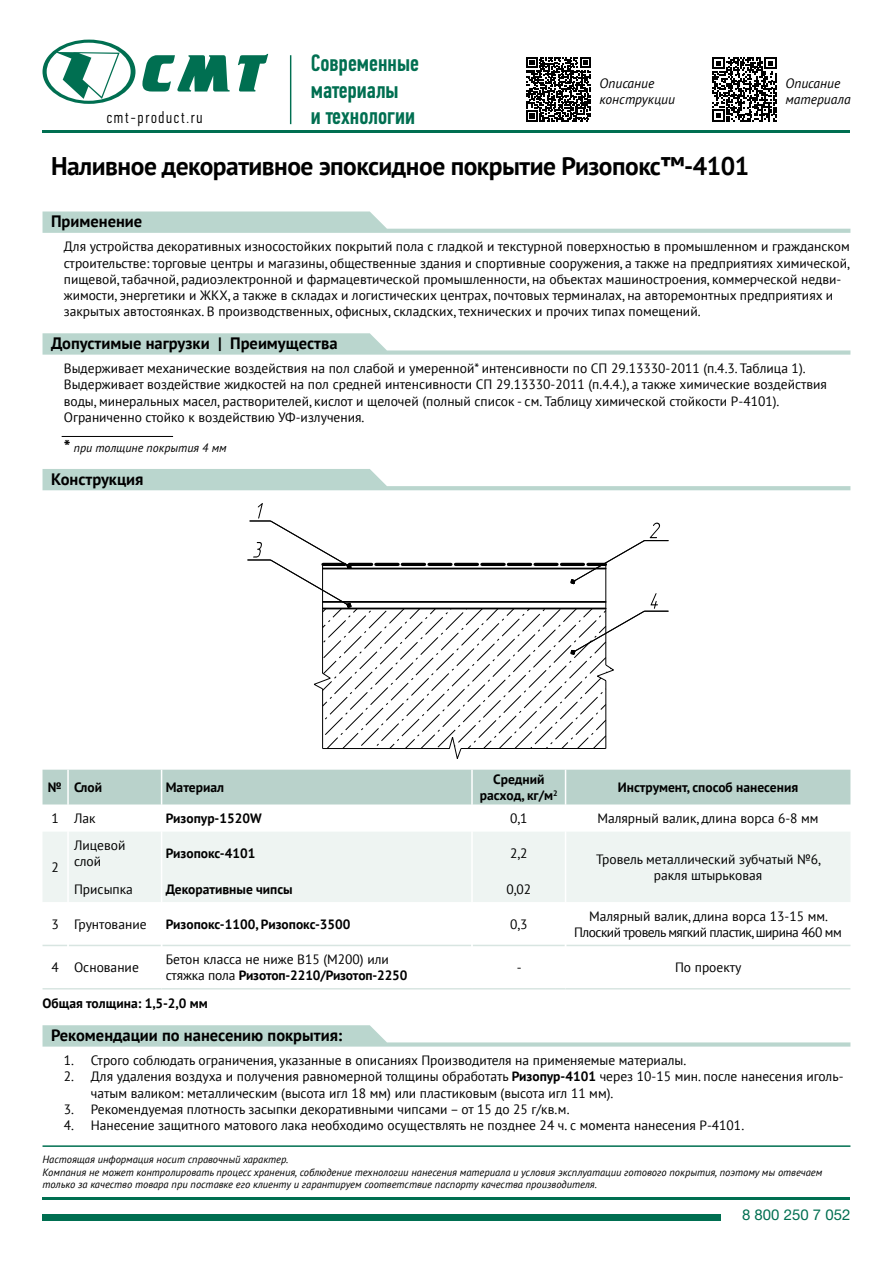
<style>
.page{position:relative;width:893px;height:1263px;background:#fff}
.page>*{position:absolute;margin:0;border:0;box-sizing:border-box;transform-origin:0 0}
.t1{font:700 25.5px "PT Sans";letter-spacing:-.02em;color:#000}
.t2{font:500 23.7px/26.5px "PF Din Text Comp Pro";color:#006f51}
.t3{font:700 16.5px "PT Sans";color:#000}
.t4{font:300 16.35px "PF Din Text Comp Pro";letter-spacing:.105em;color:#000}
.t5{font:15px "Helvetica Neue Cyr";color:#006f51}
.t6{font:13.5px/16.2px "PT Sans";color:#000}
.t7{font:700 13.5px/16.2px "PT Sans";color:#000;text-align:center}
.t8{font:13.5px/16.2px "PT Sans";letter-spacing:-.04em;color:#000;text-align:center}
.t9{font:italic 13.5px/16.2px "PT Sans";color:#000}
.t10{font:italic 12px "PT Sans";color:#000}
.t11{font:italic 10.5px/12.6px "PT Sans";color:#000}
.s1{font-weight:700;font-style:normal;font-size:18px}
.s2{font-weight:700}
</style>
<div class="page">
<div style="left:43px;top:1214px;width:678px;height:6px;background:#006f51"></div>
<hr style="left:43px;top:130px;width:807px;height:2px;background:#006f51">
<hr style="left:43px;top:1197px;width:807px;height:2px;background:#006f51">
<svg style="left:142px;top:55px;width:88px;height:37px"></svg>
<svg style="left:238px;top:54px;width:30px;height:38px"></svg>
<svg style="left:43px;top:40px;width:92px;height:64px"></svg>
<hr style="left:290px;top:55px;width:1px;height:69px;background:#006f51">
<hr style="left:43px;top:1145px;width:807px;height:2px;background:#006f51">
<svg style="left:526px;top:57px;width:65px;height:64px"></svg>
<svg style="left:712px;top:57px;width:65px;height:64px"></svg>
<svg style="left:43px;top:469px;width:807px;height:21px"></svg>
<svg style="left:43px;top:333px;width:807px;height:22px"></svg>
<svg style="left:43px;top:211px;width:807px;height:22px"></svg>
<svg style="left:43px;top:1025px;width:807px;height:21px"></svg>
<div style="left:43px;top:832px;width:807px;height:70px;background:#eef4f2"></div>
<svg style="left:43px;top:944px;width:807px;height:1px"></svg>
<svg style="left:43px;top:945px;width:24px;height:1px"></svg>
<hr style="left:69px;top:945px;width:92px;height:1px;background:#d8e5e1">
<hr style="left:162px;top:945px;width:309px;height:1px;background:#d8e5e1">
<hr style="left:473px;top:945px;width:92px;height:1px;background:#d8e5e1">
<hr style="left:566px;top:945px;width:284px;height:1px;background:#d8e5e1">
<svg style="left:43px;top:988px;width:25px;height:1px"></svg>
<hr style="left:68px;top:988px;width:94px;height:1px;background:#d8e5e1">
<hr style="left:162px;top:988px;width:310px;height:1px;background:#d8e5e1">
<hr style="left:472px;top:988px;width:94px;height:1px;background:#d8e5e1">
<hr style="left:566px;top:988px;width:284px;height:1px;background:#d8e5e1">
<div style="left:43px;top:770px;width:807px;height:35px;background:#b9d2cb"></div>
<hr style="left:67px;top:832px;width:2px;height:43px;background:#fff">
<hr style="left:161px;top:832px;width:1px;height:43px;background:#fff">
<hr style="left:471px;top:832px;width:2px;height:43px;background:#fff">
<hr style="left:565px;top:832px;width:1px;height:43px;background:#fff">
<hr style="left:67px;top:875px;width:2px;height:27px;background:#fff">
<svg style="left:161px;top:875px;width:1px;height:27px"></svg>
<hr style="left:471px;top:875px;width:2px;height:27px;background:#fff">
<svg style="left:565px;top:875px;width:1px;height:27px"></svg>
<hr style="left:67px;top:902px;width:2px;height:43px;background:#fff">
<hr style="left:161px;top:902px;width:1px;height:43px;background:#fff">
<hr style="left:471px;top:902px;width:2px;height:43px;background:#fff">
<hr style="left:565px;top:902px;width:1px;height:43px;background:#fff">
<hr style="left:62px;top:436px;width:111px;height:1px;background:#000">
<svg style="left:247px;top:503px;width:422px;height:246px"></svg>
<p class="t4" style="left:107px;top:108px;width:97px">cmt-product.ru</p>
<h2 class="t2" style="left:311px;top:50px;width:110px">Современные материалы<br>и технологии</h2>
<p class="t9" style="left:600px;top:75px;width:77px">Описание конструкции</p>
<p class="t9" style="left:785px;top:75px;width:67px">Описание материала</p>
<h1 class="t1" style="left:51px;top:149px;width:700px">Наливное декоративное эпоксидное покрытие Ризопокс™-4101</h1>
<p class="t3" style="left:51px;top:210px;width:93px">Применение</p>
<p class="t6" style="left:64px;top:238px;width:787px">Для устройства декоративных износостойких покрытий пола с гладкой и текстурной поверхностью в промышленном и гражданском строительстве: торговые центры и магазины, общественные здания и спортивные сооружения, а также на предприятиях химической, пищевой, табачной, радиоэлектронной и фармацевтической промышленности, на объектах машиностроения, коммерческой недви&shy;жимости, энергетики и ЖКХ, а также в складах и логистических центрах, почтовых терминалах, на авторемонтных предприятиях и закрытых автостоянках. В производственных, офисных, складских, технических и прочих типах помещений.</p>
<p class="t3" style="left:51px;top:332px;width:288px">Допустимые нагрузки | Преимущества</p>
<p class="t6" style="left:64px;top:360px;width:765px">Выдерживает механические воздействия на пол слабой и умеренной* интенсивности по СП 29.13330-2011 (п.4.3. Таблица 1).<br>Выдерживает воздействие жидкостей на пол средней интенсивности СП 29.13330-2011 (п.4.4.), а также химические воздействия воды, минеральных масел, растворителей, кислот и щелочей (полный список - см. Таблицу химической стойкости Р-4101).<br>Ограниченно стойко к воздействию УФ-излучения.</p>
<p class="t10" style="left:64px;top:440px;width:164px"><span class="s1">*</span> при толщине покрытия 4 мм</p>
<p class="t3" style="left:51px;top:468px;width:94px">Конструкция</p>
<p class="t7" style="left:48px;top:779px;width:56px">№ Слой</p>
<p class="t7" style="left:166px;top:779px;width:60px">Материал</p>
<p class="t7" style="left:480px;top:771px;width:79px">Средний расход, кг/м<sup>2</sup></p>
<p class="t7" style="left:618px;top:779px;width:182px">Инструмент, способ нанесения</p>
<p class="t6" style="left:52px;top:810px;width:46px">1 Лак</p>
<p class="t7" style="left:166px;top:810px;width:97px">Ризопур-1520W</p>
<p class="t6" style="left:510px;top:810px;width:19px">0,1</p>
<p class="t6" style="left:597px;top:810px;width:223px">Малярный валик, длина ворса 6-8 мм</p>
<p class="t6" style="left:52px;top:859px;width:9px">2</p>
<p class="t6" style="left:74px;top:837px;width:53px">Лицевой слой</p>
<p class="t7" style="left:166px;top:845px;width:91px">Ризопокс-4101</p>
<p class="t6" style="left:510px;top:845px;width:19px">2,2</p>
<p class="t6" style="left:596px;top:851px;width:226px;text-align:center">Тровель металлический зубчатый №6, ракля штырьковая</p>
<p class="t6" style="left:74px;top:880px;width:60px">Присыпка</p>
<p class="t7" style="left:166px;top:880px;width:128px">Декоративные чипсы</p>
<p class="t6" style="left:506px;top:880px;width:26px">0,02</p>
<p class="t6" style="left:52px;top:916px;width:96px">3 Грунтование</p>
<p class="t7" style="left:166px;top:916px;width:186px">Ризопокс-1100, Ризопокс-3500</p>
<p class="t6" style="left:510px;top:916px;width:19px">0,3</p>
<p class="t8" style="left:574px;top:907px;width:269px">Малярный валик, длина ворса 13-15 мм.<br>Плоский тровель мягкий пластик, ширина 460 мм</p>
<p class="t6" style="left:52px;top:959px;width:89px">4 Основание</p>
<p class="t6" style="left:166px;top:951px;width:243px">Бетон класса не ниже В15 (М200) или стяжка пола <span class="s2">Ризотоп-2210/Ризотоп-2250</span></p>
<p class="t6" style="left:517px;top:959px;width:6px">-</p>
<p class="t6" style="left:675px;top:959px;width:68px">По проекту</p>
<p class="t7" style="left:43px;top:995px;width:167px">Общая толщина: 1,5-2,0 мм</p>
<p class="t3" style="left:51px;top:1024px;width:293px">Рекомендации по нанесению покрытия:</p>
<p class="t6" style="left:64px;top:1052px;width:624px">1. Строго соблюдать ограничения, указанные в описаниях Производителя на применяемые материалы.</p>
<p class="t6" style="left:91px;top:1068px;width:754px;text-indent:-27px">2. Для удаления воздуха и получения равномерной толщины обработать <span class="s2">Ризопур-4101</span> через 10-15 мин. после нанесения иголь&shy;чатым валиком: металлическим (высота игл 18 мм) или пластиковым (высота игл 11 мм).</p>
<p class="t6" style="left:64px;top:1101px;width:507px">3. Рекомендуемая плотность засыпки декоративными чипсами – от 15 до 25 г/кв.м.</p>
<p class="t6" style="left:64px;top:1117px;width:682px">4. Нанесение защитного матового лака необходимо осуществлять не позднее 24 ч. с момента нанесения Р-4101.</p>
<p class="t11" style="left:43px;top:1153px;width:781px">Настоящая информация носит справочный характер.<br>Компания не может контролировать процесс хранения, соблюдение технологии нанесения материала и условия эксплуатации готового покрытия, поэтому мы отвечаем только за качество товара при поставке его клиенту и гарантируем соответствие паспорту качества производителя.</p>
<p class="t5" style="left:742px;top:1207px;width:110px">8 800 250 7 052</p>
</div>
